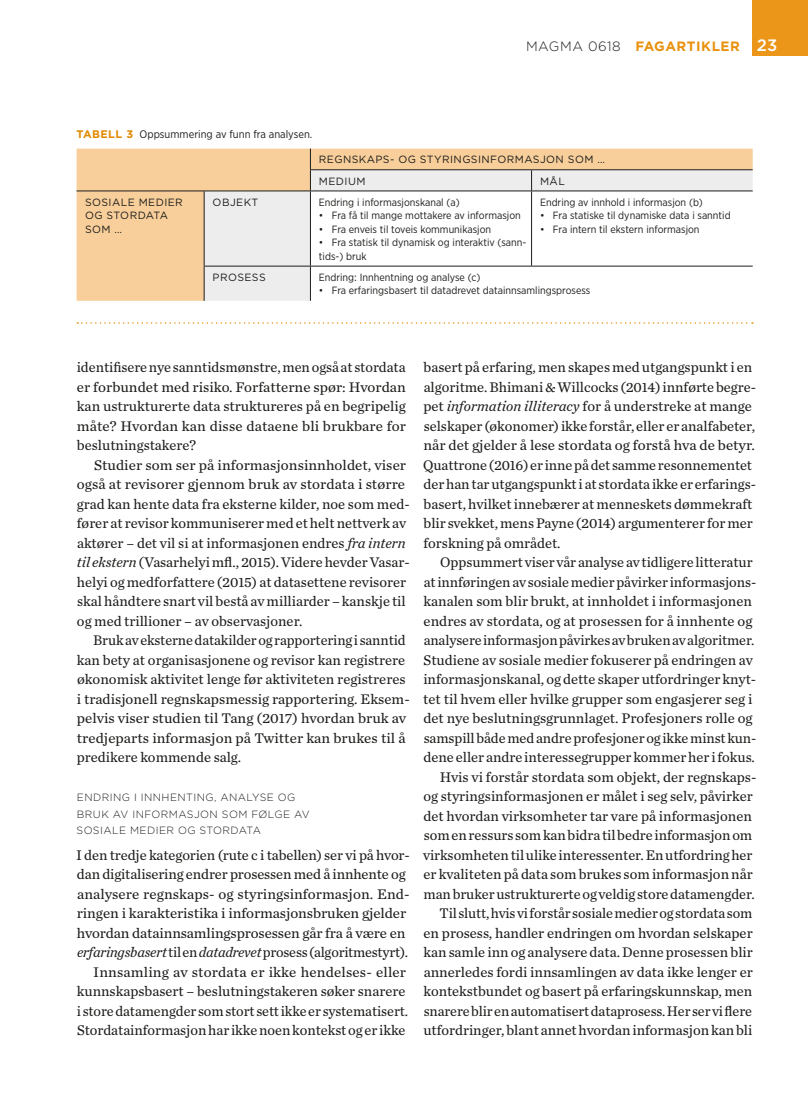
<style>
.page{position:relative;width:808px;height:1106px;background:#fff}
.page>*{position:absolute;margin:0;border:0;box-sizing:border-box;transform-origin:0 0}
.b1a_f{font:14.55px/19.5px "Chronicle Text G2";color:#1d1d1b}
.b1af-_f{font:14.55px/19.5px "Chronicle Text G2";letter-spacing:-.005em;color:#1d1d1b}
.t1{font:700 13.5px "Gotham";letter-spacing:.04em;color:#e9910d}
.th1_f_m1t_t{font:10.95px "Gotham Narrow";color:#1d1d1b}
.tk1af-_f{font:10.5px/13.5px "Gotham Narrow";color:#1d1d1b}
.th1af-_f{font:10.5px/13.5px "Gotham";letter-spacing:.04em;color:#1d1d1b}
.m3t_t{font:300 10.5px/16.5px "Gotham";letter-spacing:.04em;color:#1d1d1b}
.s1{font-weight:300;color:#1d1d1b}
.s2{font-weight:500;font-size:16.5px;color:#fff}
.s3{font-family:"Gotham";font-weight:700;color:#e18900}
.s4{font-style:italic}
</style>
<div class="page">
<div style="left:753px;top:0;width:55px;height:55px;background:#eb9519"></div>
<svg style="left:77px;top:322px;width:676px;height:2px"></svg>
<div style="left:77px;top:149px;width:676px;height:152px;background:#f8cf9b"></div>
<svg style="left:204px;top:170px;width:549px;height:131px"></svg>
<hr style="left:310px;top:169px;width:221px;height:1px;background:#1d1d1b">
<svg style="left:310px;top:149px;width:1px;height:41px"></svg>
<hr style="left:531px;top:169px;width:222px;height:1px;background:#1d1d1b">
<svg style="left:531px;top:170px;width:1px;height:20px"></svg>
<hr style="left:204px;top:190px;width:106px;height:1px;background:#1d1d1b">
<hr style="left:204px;top:191px;width:1px;height:75px;background:#1d1d1b">
<hr style="left:310px;top:190px;width:221px;height:1px;background:#1d1d1b">
<hr style="left:310px;top:191px;width:1px;height:75px;background:#1d1d1b">
<hr style="left:531px;top:190px;width:222px;height:1px;background:#1d1d1b">
<hr style="left:531px;top:191px;width:1px;height:75px;background:#1d1d1b">
<hr style="left:204px;top:266px;width:106px;height:1px;background:#1d1d1b">
<hr style="left:204px;top:266px;width:1px;height:35px;background:#1d1d1b">
<hr style="left:310px;top:266px;width:221px;height:1px;background:#1d1d1b">
<hr style="left:310px;top:266px;width:1px;height:35px;background:#1d1d1b">
<hr style="left:531px;top:266px;width:222px;height:1px;background:#1d1d1b">
<hr style="left:77px;top:190px;width:127px;height:1px;background:#1d1d1b">
<p class="t1" style="left:526px;top:37px;width:253px"><span class="s1">MAGMA 0618</span> FAGARTIKLER <span class="s2">23</span></p>
<p class="th1_f_m1t_t" style="left:77px;top:127px;width:237px"><span class="s3">TABELL 3</span> Oppsummering av funn fra analysen.</p>
<p class="th1af-_f" style="left:319px;top:153px;width:288px">REGNSKAPS- OG STYRINGSINFORMASJON SOM …</p>
<p class="th1af-_f" style="left:319px;top:174px;width:48px">MEDIUM</p>
<p class="th1af-_f" style="left:540px;top:174px;width:26px">MÅL</p>
<p class="th1af-_f" style="left:85px;top:195px;width:99px">SOSIALE MEDIER<br>OG STORDATA<br>SOM …</p>
<p class="th1af-_f" style="left:213px;top:195px;width:47px">OBJEKT</p>
<p class="tk1af-_f" style="left:319px;top:195px;width:142px">Endring i informasjonskanal (a)</p>
<p class="tk1af-_f" style="left:319px;top:208px;width:203px">• Fra få til mange mottakere av informasjon</p>
<p class="tk1af-_f" style="left:319px;top:222px;width:174px">• Fra enveis til toveis kommunikasjon</p>
<p class="tk1af-_f" style="left:319px;top:235px;width:209px">• Fra statisk til dynamisk og interaktiv (sann&shy;tids-) bruk</p>
<p class="tk1af-_f" style="left:540px;top:195px;width:164px">Endring av innhold i informasjon (b)</p>
<p class="tk1af-_f" style="left:540px;top:208px;width:192px">• Fra statiske til dynamiske data i sanntid</p>
<p class="tk1af-_f" style="left:540px;top:222px;width:161px">• Fra intern til ekstern informasjon</p>
<p class="th1af-_f" style="left:213px;top:270px;width:55px">PROSESS</p>
<p class="tk1af-_f" style="left:319px;top:270px;width:163px">Endring: Innhentning og analyse (c)</p>
<p class="tk1af-_f" style="left:319px;top:284px;width:273px">• Fra erfaringsbasert til datadrevet datainnsamlingsprosess</p>
<p class="b1a_f" style="left:77px;top:357px;width:331px;text-align:justify">identifisere nye sanntidsmønstre, men også at stordata er forbundet med risiko. Forfatterne spør: Hvordan kan ustrukturerte data struktureres på en begripelig måte? Hvordan kan disse dataene bli brukbare for beslutningstakere?</p>
<p class="b1a_f" style="left:77px;top:454px;width:334px;text-indent:17px">Studier som ser på informasjonsinnholdet, viser også at revisorer gjennom bruk av stordata i større grad kan hente data fra eksterne kilder, noe som med&shy;fører at revisor kommuniserer med et helt nettverk av aktører – det vil si at informasjonen endres <span class="s4">fra intern til ekstern</span> (Vasarhelyi mfl., 2015). Videre hevder Vasar&shy;helyi og medforfattere (2015) at datasettene revisorer skal håndtere snart vil bestå av milliarder – kanskje til og med trillioner – av observasjoner.</p>
<p class="b1a_f" style="left:77px;top:630px;width:335px;text-indent:17px">Bruk av eksterne datakilder og rapportering i sanntid kan bety at organisasjonene og revisor kan registrere økonomisk aktivitet lenge før aktiviteten registreres i tradisjonell regnskapsmessig rapportering. Eksem&shy;pelvis viser studien til Tang (2017) hvordan bruk av tredjeparts informasjon på Twitter kan brukes til å predikere kommende salg.</p>
<p class="m3t_t" style="left:77px;top:789px;width:235px">ENDRING I INNHENTING, ANALYSE OG<br>BRUK AV INFORMASJON SOM FØLGE AV<br>SOSIALE MEDIER OG STORDATA</p>
<p class="b1af-_f" style="left:76px;top:844px;width:335px">I den tredje kategorien (rute c i tabellen) ser vi på hvor&shy;dan digitalisering endrer prosessen med å innhente og analysere regnskaps- og styringsinformasjon. End&shy;ringen i karakteristika i informasjonsbruken gjelder hvordan datainnsamlingsprosessen går fra å være en <span class="s4">erfaringsbasert</span> til en <span class="s4">datadrevet</span> prosess (algoritmestyrt).</p>
<p class="b1a_f" style="left:77px;top:961px;width:333px;text-indent:16px">Innsamling av stordata er ikke hendelses- eller kunnskapsbasert – beslutningstakeren søker snarere i store datamengder som stort sett ikke er systematisert.<br>Stordatainformasjon har ikke noen kontekst og er ikke</p>
<p class="b1a_f" style="left:423px;top:357px;width:334px">basert på erfaring, men skapes med utgangspunkt i en algoritme. Bhimani &amp; Willcocks (2014) innførte begre&shy;pet <span class="s4">information illiteracy</span> for å understreke at mange selskaper (økonomer) ikke forstår, eller er analfabeter, når det gjelder å lese stordata og forstå hva de betyr.<br>Quattrone (2016) er inne på det samme resonnementet der han tar utgangspunkt i at stordata ikke er erfarings&shy;basert, hvilket innebærer at menneskets dømmekraft blir svekket, mens Payne (2014) argumenterer for mer forskning på området.</p>
<p class="b1a_f" style="left:423px;top:552px;width:334px;text-indent:17px">Oppsummert viser vår analyse av tidligere litteratur at innføringen av sosiale medier påvirker informasjons&shy;kanalen som blir brukt, at innholdet i informasjonen endres av stordata, og at prosessen for å innhente og analysere informasjon påvirkes av bruken av algoritmer.<br>Studiene av sosiale medier fokuserer på endringen av informasjonskanal, og dette skaper utfordringer knyt&shy;tet til hvem eller hvilke grupper som engasjerer seg i det nye beslutningsgrunnlaget. Profesjoners rolle og samspill både med andre profesjoner og ikke minst kun&shy;dene eller andre interessegrupper kommer her i fokus.</p>
<p class="b1a_f" style="left:423px;top:766px;width:335px;text-indent:17px">Hvis vi forstår stordata som objekt, der regnskaps&shy;og styringsinformasjonen er målet i seg selv, påvirker det hvordan virksomheter tar vare på informasjonen som en ressurs som kan bidra til bedre informasjon om virksomheten til ulike interessenter. En utfordring her er kvaliteten på data som brukes som informasjon når man bruker ustrukturerte og veldig store datamengder.</p>
<p class="b1a_f" style="left:423px;top:903px;width:331px;text-align:justify;text-indent:16px">Til slutt, hvis vi forstår sosiale medier og stordata som en prosess, handler endringen om hvordan selskaper kan samle inn og analysere data. Denne prosessen blir annerledes fordi innsamlingen av data ikke lenger er kontekstbundet og basert på erfaringskunnskap, men snarere blir en automatisert dataprosess. Her ser vi flere utfordringer, blant annet hvordan informasjon kan bli</p>
</div>
